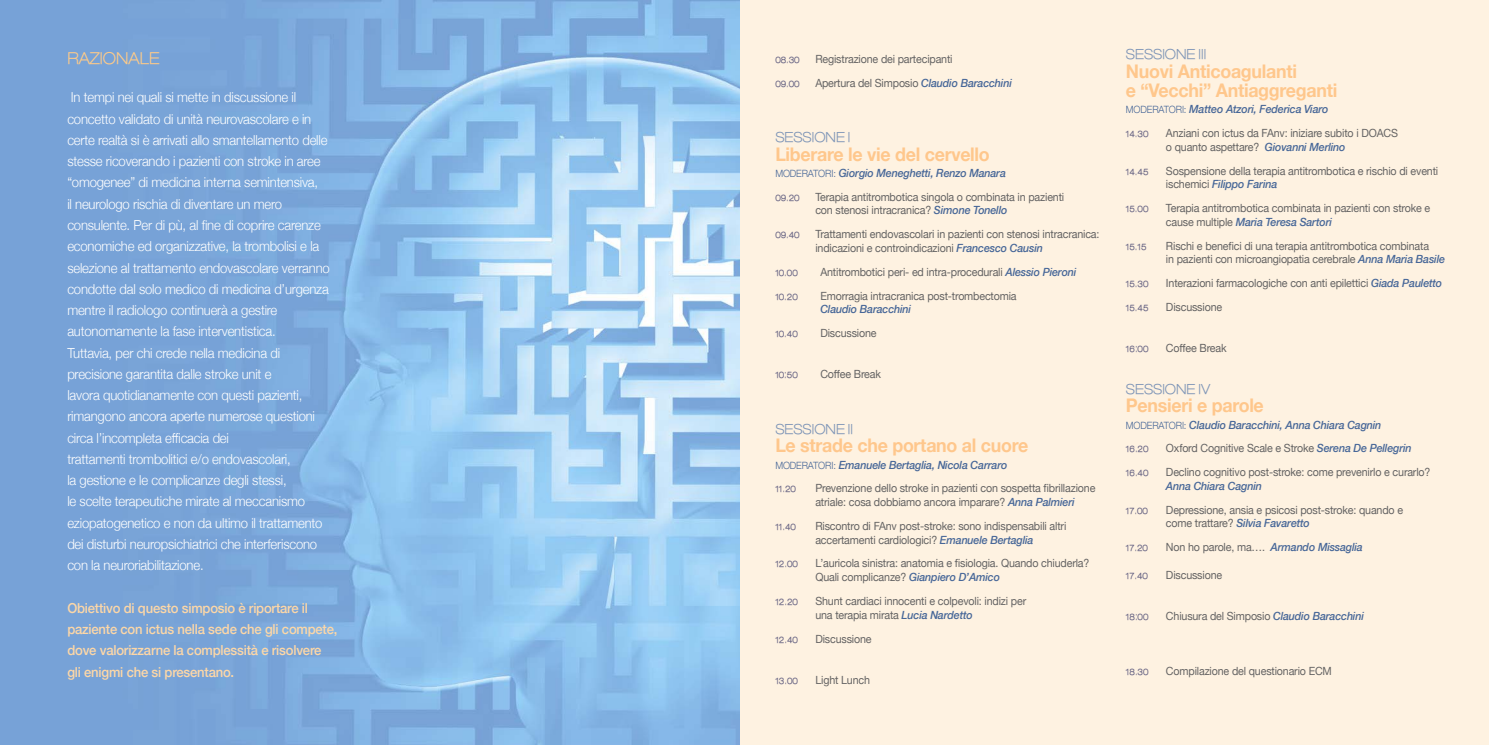
<style>
.page{position:relative;width:1489px;height:745px;background:#fff}
.page>*{position:absolute;margin:0;border:0;box-sizing:border-box;transform-origin:0 0}
.t1{font:700 18.75px/18.8px "Helvetica Neue";letter-spacing:-.015em;color:#ffc78c;scale:.95 1}
.t2{font:700 16.25px "Lowvetica";color:#fdca89}
.t3{font:300 13.75px/21.2px "Helvetica Neue";letter-spacing:-.015em;color:#fff;scale:.95 1}
.t4{font:500 13.75px/21.2px "Helvetica Neue";letter-spacing:-.015em;color:#fdd7a7;scale:.95 1}
.t5{font:700 13.75px "Lowvetica";color:#7e95b7}
.t6{font:700 11.88px "Lowvetica";color:#656282}
.t7{font:11.25px/13.8px "Helvetica Neue";letter-spacing:-.015em;color:#646363;scale:.95 1}
.t8{font:italic 500 11.25px "Helvetica Neue";letter-spacing:-.015em;color:#476798;scale:.95 1}
.s1{font-weight:500;font-style:italic;color:#476798}
.s2{font-weight:300;font-style:normal;font-size:10px}
</style>
<div class="page">
<img style="left:0;top:0;width:741px;height:744px">
<div style="left:741px;top:0;width:747px;height:744px;background:#fef2e1"></div>
<h2 class="t2" style="left:67px;top:48px;width:94px">RAZIONALE</h2>
<p class="t3" style="left:67px;top:86px;width:278px">In tempi nei quali si mette in discussione il concetto validato di unità neurovascolare e in certe realtà si è arrivati allo smantellamento delle stesse ricoverando i pazienti con stroke in aree “omogenee” di medicina interna semintensiva,<br>il neurologo rischia di diventare un mero consulente. Per di pù, al fine di coprire carenze economiche ed organizzative, la trombolisi e la selezione al trattamento endovascolare verranno condotte dal solo medico di medicina d’urgenza mentre il radiologo continuerà a gestire autonomamente la fase interventistica.<br>Tuttavia, per chi crede nella medicina di precisione garantita dalle stroke unit e<br>lavora quotidianamente con questi pazienti, rimangono ancora aperte numerose questioni circa l’incompleta efficacia dei<br>trattamenti trombolitici e/o endovascolari,<br>la gestione e le complicanze degli stessi,<br>le scelte terapeutiche mirate al meccanismo eziopatogenetico e non da ultimo il trattamento dei disturbi neuropsichiatrici che interferiscono con la neuroriabilitazione.</p>
<p class="t4" style="left:67px;top:595px;width:286px">Obiettivo di questo simposio è riportare il paziente con ictus nella sede che gli compete, dove valorizzarne la complessità e risolvere gli enigmi che si presentano.</p>
<p class="t6" style="left:775px;top:52px;width:26px">08.30</p>
<p class="t7" style="left:815px;top:53px;width:146px">Registrazione dei partecipanti</p>
<p class="t6" style="left:775px;top:75px;width:26px">09.00</p>
<p class="t7" style="left:815px;top:76px;width:208px">Apertura del Simposio <span class="s1">Claudio Baracchini</span></p>
<p class="t5" style="left:775px;top:128px;width:77px">SESSIONE I</p>
<h1 class="t1" style="left:775px;top:145px;width:227px">Liberare le vie del cervello</h1>
<p class="t8" style="left:775px;top:163px;width:244px"><span class="s2">MODERATORI:</span> Giorgio Meneghetti, Renzo Manara</p>
<p class="t6" style="left:775px;top:189px;width:26px">09.20</p>
<p class="t7" style="left:815px;top:190px;width:263px">Terapia antitrombotica singola o combinata in pazienti con stenosi intracranica? <span class="s1">Simone Tonello</span></p>
<p class="t6" style="left:775px;top:227px;width:26px">09.40</p>
<p class="t7" style="left:815px;top:228px;width:300px">Trattamenti endovascolari in pazienti con stenosi intracranica: indicazioni e controindicazioni <span class="s1">Francesco Causin</span></p>
<p class="t6" style="left:775px;top:264px;width:24px">10.00</p>
<p class="t7" style="left:820px;top:265px;width:271px">Antitrombotici peri- ed intra-procedurali <span class="s1">Alessio Pieroni</span></p>
<p class="t6" style="left:775px;top:288px;width:24px">10.20</p>
<p class="t7" style="left:820px;top:289px;width:208px">Emorragia intracranica post-trombectomia</p>
<p class="t8" style="left:820px;top:299px;width:97px">Claudio Baracchini</p>
<p class="t6" style="left:775px;top:325px;width:24px">10.40</p>
<p class="t7" style="left:820px;top:326px;width:61px">Discussione</p>
<p class="t6" style="left:775px;top:367px;width:24px">10:50</p>
<p class="t7" style="left:820px;top:368px;width:65px">Coffee Break</p>
<p class="t5" style="left:775px;top:420px;width:79px">SESSIONE II</p>
<h1 class="t1" style="left:775px;top:436px;width:268px">Le strade che portano al cuore</h1>
<p class="t8" style="left:775px;top:454px;width:246px"><span class="s2">MODERATORI:</span> Emanuele Bertaglia, Nicola Carraro</p>
<p class="t6" style="left:775px;top:480px;width:22px">11.20</p>
<p class="t7" style="left:815px;top:481px;width:296px">Prevenzione dello stroke in pazienti con sospetta fibrillazione atriale: cosa dobbiamo ancora imparare? <span class="s1">Anna Palmieri</span></p>
<p class="t6" style="left:775px;top:518px;width:22px">11.40</p>
<p class="t7" style="left:815px;top:519px;width:266px">Riscontro di FAnv post-stroke: sono indispensabili altri accertamenti cardiologici? <span class="s1">Emanuele Bertaglia</span></p>
<p class="t6" style="left:775px;top:555px;width:24px">12.00</p>
<p class="t7" style="left:815px;top:556px;width:290px">L’auricola sinistra: anatomia e fisiologia. Quando chiuderla?<br>Quali complicanze? <span class="s1">Gianpiero D’Amico</span></p>
<p class="t6" style="left:775px;top:593px;width:24px">12.20</p>
<p class="t7" style="left:815px;top:594px;width:223px">Shunt cardiaci innocenti e colpevoli: indizi per una terapia mirata <span class="s1">Lucia Nardetto</span></p>
<p class="t6" style="left:775px;top:630px;width:24px">12.40</p>
<p class="t7" style="left:815px;top:631px;width:61px">Discussione</p>
<p class="t6" style="left:775px;top:672px;width:24px">13.00</p>
<p class="t7" style="left:815px;top:673px;width:59px">Light Lunch</p>
<p class="t5" style="left:1125px;top:46px;width:82px">SESSIONE III</p>
<h1 class="t1" style="left:1125px;top:63px;width:224px">Nuovi Anticoagulanti<br>e “Vecchi” Antiaggreganti</h1>
<p class="t8" style="left:1125px;top:99px;width:215px"><span class="s2">MODERATORI:</span> Matteo Atzori, Federica Viaro</p>
<p class="t6" style="left:1125px;top:125px;width:24px">14.30</p>
<p class="t7" style="left:1165px;top:127px;width:246px">Anziani con ictus da FAnv: iniziare subito i DOACS o quanto aspettare? <span class="s1">Giovanni Merlino</span></p>
<p class="t6" style="left:1125px;top:163px;width:24px">14.45</p>
<p class="t7" style="left:1165px;top:164px;width:288px">Sospensione della terapia antitrombotica e rischio di eventi ischemici <span class="s1">Filippo Farina</span></p>
<p class="t6" style="left:1125px;top:200px;width:24px">15.00</p>
<p class="t7" style="left:1165px;top:202px;width:280px">Terapia antitrombotica combinata in pazienti con stroke e cause multiple <span class="s1">Maria Teresa Sartori</span></p>
<p class="t6" style="left:1125px;top:238px;width:22px">15.15</p>
<p class="t7" style="left:1165px;top:239px;width:295px">Rischi e benefici di una terapia antitrombotica combinata<br>in pazienti con microangiopatia cerebrale <span class="s1">Anna Maria Basile</span></p>
<p class="t6" style="left:1125px;top:275px;width:24px">15.30</p>
<p class="t7" style="left:1165px;top:277px;width:292px">Interazioni farmacologiche con anti epilettici <span class="s1">Giada Pauletto</span></p>
<p class="t6" style="left:1125px;top:299px;width:24px">15.45</p>
<p class="t7" style="left:1165px;top:300px;width:61px">Discussione</p>
<p class="t6" style="left:1125px;top:340px;width:24px">16:00</p>
<p class="t7" style="left:1165px;top:342px;width:65px">Coffee Break</p>
<p class="t5" style="left:1125px;top:380px;width:86px">SESSIONE IV</p>
<h1 class="t1" style="left:1125px;top:396px;width:147px">Pensieri e parole</h1>
<p class="t8" style="left:1125px;top:414px;width:270px"><span class="s2">MODERATORI:</span> Claudio Baracchini, Anna Chiara Cagnin</p>
<p class="t6" style="left:1125px;top:440px;width:24px">16.20</p>
<p class="t7" style="left:1165px;top:442px;width:260px">Oxford Cognitive Scale e Stroke <span class="s1">Serena De Pellegrin</span></p>
<p class="t6" style="left:1125px;top:464px;width:24px">16.40</p>
<p class="t7" style="left:1165px;top:465px;width:280px">Declino cognitivo post-stroke: come prevenirlo e curarlo?</p>
<p class="t8" style="left:1165px;top:476px;width:102px">Anna Chiara Cagnin</p>
<p class="t6" style="left:1125px;top:502px;width:23px">17.00</p>
<p class="t7" style="left:1165px;top:503px;width:251px">Depressione, ansia e psicosi post-stroke: quando e come trattare? <span class="s1">Silvia Favaretto</span></p>
<p class="t6" style="left:1125px;top:539px;width:24px">17.20</p>
<p class="t7" style="left:1165px;top:540px;width:209px">Non ho parole, ma…. <span class="s1">Armando Missaglia</span></p>
<p class="t6" style="left:1125px;top:567px;width:24px">17.40</p>
<p class="t7" style="left:1165px;top:568px;width:61px">Discussione</p>
<p class="t6" style="left:1125px;top:608px;width:24px">18:00</p>
<p class="t7" style="left:1165px;top:609px;width:210px">Chiusura del Simposio <span class="s1">Claudio Baracchini</span></p>
<p class="t6" style="left:1125px;top:663px;width:24px">18.30</p>
<p class="t7" style="left:1165px;top:664px;width:176px">Compilazione del questionario ECM</p>
</div>
